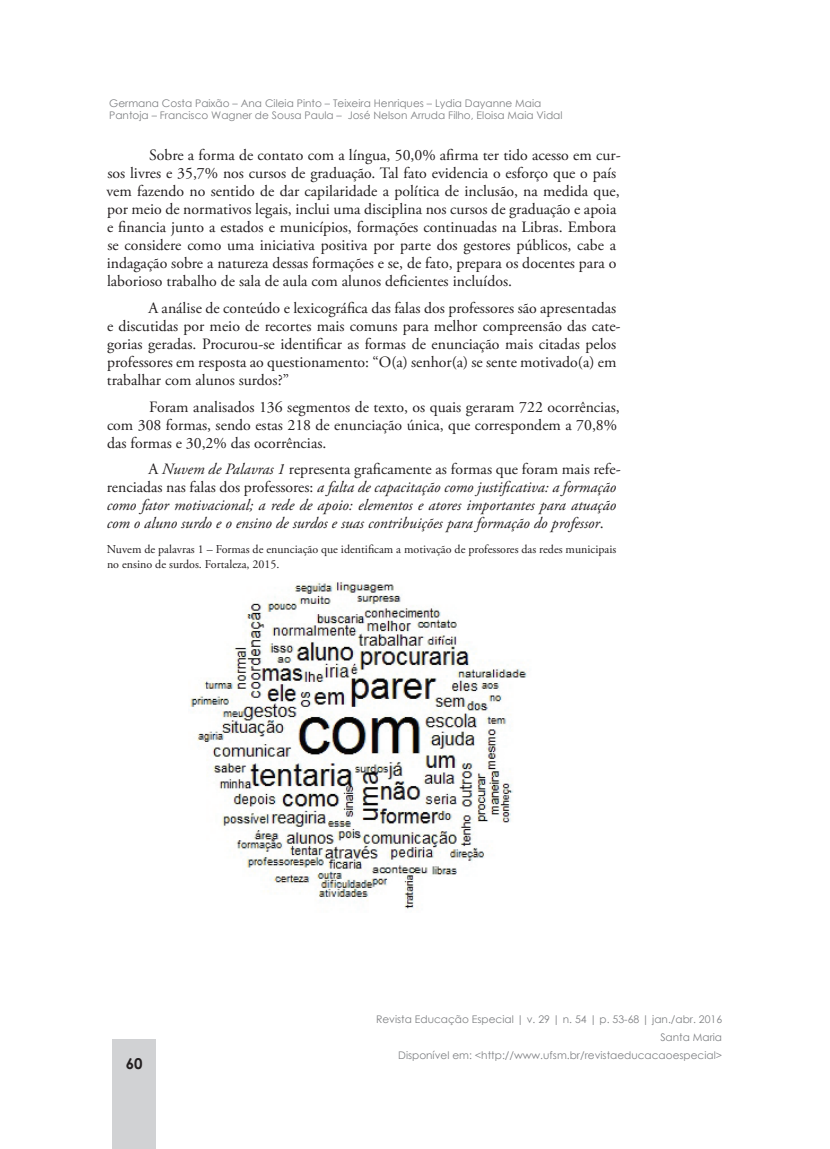
<style>
.page{position:relative;width:830px;height:1149px;background:#fff}
.page>*{position:absolute;margin:0;border:0;box-sizing:border-box;transform-origin:0 0}
.t1{font:15.75px/18px "Adobe Garamond Pro";color:#231f20}
.t2{font:italic 15.75px/18px "Adobe Garamond Pro";color:#231f20}
.t3{font:700 15px "Century Gothic";color:#231f20}
.t4{font:12px/15px "Adobe Garamond Pro";color:#231f20}
.t5{font:10.5px/18px "Century Gothic";color:#808285}
.s1{font-style:normal}
</style>
<div class="page">
<div style="left:112px;top:1039px;width:44px;height:109px;background:#d1d2d4"></div>
<img style="left:190px;top:582px;width:337px;height:328px">
<p class="t5" style="left:109px;top:97px;width:454px;line-height:12px">Germana Costa Paixão – Ana Cileia Pinto – Teixeira Henriques – Lydia Dayanne Maia<br>Pantoja – Francisco Wagner de Sousa Paula – José Nelson Arruda Filho, Eloisa Maia Vidal</p>
<p class="t1" style="left:106px;top:147px;width:515px;text-indent:43px">Sobre a forma de contato com a língua, 50,0% afirma ter tido acesso em cur&shy;sos livres e 35,7% nos cursos de graduação. Tal fato evidencia o esforço que o país vem fazendo no sentido de dar capilaridade a política de inclusão, na medida que, por meio de normativos legais, inclui uma disciplina nos cursos de graduação e apoia e financia junto a estados e municípios, formações continuadas na Libras. Embora se considere como uma iniciativa positiva por parte dos gestores públicos, cabe a indagação sobre a natureza dessas formações e se, de fato, prepara os docentes para o laborioso trabalho de sala de aula com alunos deficientes incluídos.</p>
<p class="t1" style="left:107px;top:299px;width:515px;text-indent:41px">A análise de conteúdo e lexicográfica das falas dos professores são apresentadas e discutidas por meio de recortes mais comuns para melhor compreensão das cate&shy;gorias geradas. Procurou-se identificar as formas de enunciação mais citadas pelos professores em resposta ao questionamento: “O(a) senhor(a) se sente motivado(a) em trabalhar com alunos surdos?”</p>
<p class="t1" style="left:107px;top:398px;width:514px;text-indent:42px">Foram analisados 136 segmentos de texto, os quais geraram 722 ocorrências, com 308 formas, sendo estas 218 de enunciação única, que correspondem a 70,8% das formas e 30,2% das ocorrências.</p>
<p class="t2" style="left:107px;top:460px;width:515px;text-indent:42px"><span class="s1">A</span> Nuvem de Palavras 1 <span class="s1">representa graficamente as formas que foram mais refe&shy;renciadas nas falas dos professores:</span> a falta de capacitação como justificativa: a formação como fator motivacional; a rede de apoio: elementos e atores importantes para atuação com o aluno surdo e o ensino de surdos e suas contribuições para formação do professor<span class="s1">.</span></p>
<p class="t4" style="left:107px;top:542px;width:510px">Nuvem de palavras 1 – Formas de enunciação que identificam a motivação de professores das redes municipais no ensino de surdos. Fortaleza, 2015.</p>
<p class="t3" style="left:126px;top:1051px;width:18px">60</p>
<p class="t5" style="left:376px;top:1009px;width:347px;text-align:right">Revista Educação Especial | v. 29 | n. 54 | p. 53-68 | jan./abr. 2016<br>Santa Maria<br>Disponível em: &lt;http://www.ufsm.br/revistaeducacaoespecial&gt;</p>
</div>
